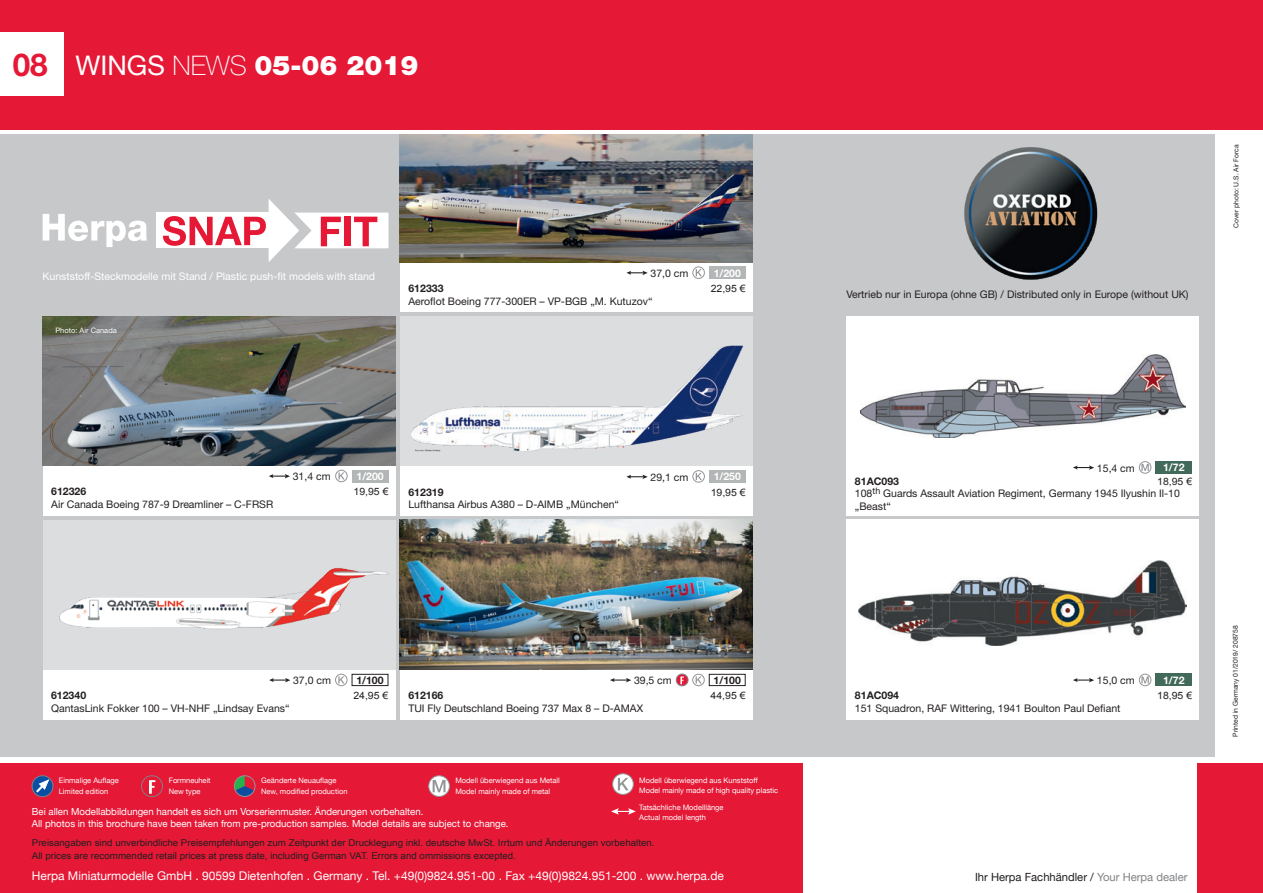
<style>
.page{position:relative;width:1263px;height:893px;background:#fff}
.page>*{position:absolute;margin:0;border:0;box-sizing:border-box;transform-origin:0 0}
.t1{font:900 27px "Helvetica Neue";color:#fff}
.t2{font:12px "Helvetica Neue";color:#fff}
.t3{font:11.25px "Helvetica Neue";color:#231f20}
.t4{font:10.5px/12.6px "Helvetica Neue";color:#231f20}
.t5{font:10.5px "Helvetica Neue";color:#fff}
.t6{font:700 10.5px "Helvetica Neue";color:#231f20}
.t7{font:700 10.5px "Helvetica Neue";color:#fff}
.t8{font:10.05px "Arial";color:#231f20;scale:1.04 1}
.t9{font:9.75px/12.8px "Helvetica Neue";color:#fff}
.t10{font:9.3px/12.8px "Arial";color:#231f20;scale:1.04 1}
.t11{font:7.5px/10.5px "Helvetica Neue";color:#fff}
.t12{font:7.5px "Helvetica Neue";color:#fff}
.t13{font:6.75px "Helvetica Neue";color:#231f20}
.s1{font-weight:700;font-size:31.5px;color:#e51836}
.s2{font-weight:400}
.s3{font-weight:100}
.s4{color:#808285}
</style>
<div class="page">
<div style="left:0;top:0;width:1263px;height:130px;background:#e51836"></div>
<div style="left:0;top:763px;width:802px;height:130px;background:#e51836"></div>
<div style="left:1197px;top:763px;width:66px;height:130px;background:#e51836"></div>
<div style="left:0;top:134px;width:1214px;height:623px;background:#c7c8ca"></div>
<div style="left:0;top:32px;width:64px;height:64px;background:#fff"></div>
<div style="left:400px;top:134px;width:353px;height:178px;background:#fff"></div>
<div style="left:43px;top:316px;width:353px;height:200px;background:#fff"></div>
<div style="left:400px;top:520px;width:353px;height:199px;background:#fff"></div>
<div style="left:400px;top:316px;width:353px;height:200px;background:#fff"></div>
<div style="left:846px;top:316px;width:353px;height:200px;background:#fff"></div>
<div style="left:43px;top:520px;width:352px;height:199px;background:#fff"></div>
<div style="left:846px;top:520px;width:353px;height:199px;background:#fff"></div>
<img style="left:400px;top:134px;width:353px;height:128px">
<img style="left:964px;top:147px;width:134px;height:133px">
<img style="left:43px;top:316px;width:353px;height:149px">
<img style="left:400px;top:520px;width:353px;height:150px">
<div style="left:400px;top:316px;width:353px;height:150px;background:#dcdddf"></div>
<img style="left:411px;top:345px;width:333px;height:107px">
<img style="left:860px;top:355px;width:325px;height:82px">
<div style="left:43px;top:520px;width:352px;height:150px;background:#dcdddf"></div>
<img style="left:59px;top:568px;width:330px;height:61px">
<img style="left:859px;top:560px;width:328px;height:86px">
<svg style="left:626px;top:271px;width:22px;height:4px"></svg>
<svg style="left:269px;top:474px;width:21px;height:4px"></svg>
<svg style="left:610px;top:678px;width:21px;height:4px"></svg>
<svg style="left:626px;top:475px;width:22px;height:4px"></svg>
<svg style="left:1073px;top:465px;width:21px;height:5px"></svg>
<svg style="left:269px;top:678px;width:21px;height:4px"></svg>
<svg style="left:1073px;top:678px;width:21px;height:4px"></svg>
<div style="left:709px;top:267px;width:37px;height:12px;background:#b3b6b6"></div>
<div style="left:352px;top:470px;width:37px;height:12px;background:#b3b6b6"></div>
<div style="left:709px;top:674px;width:37px;height:12px;border:1px solid #231f20"></div>
<div style="left:352px;top:674px;width:36px;height:12px;border:1px solid #231f20"></div>
<div style="left:709px;top:470px;width:37px;height:12px;background:#b3b6b6"></div>
<div style="left:1155px;top:461px;width:37px;height:12px;background:#416a5a"></div>
<div style="left:1155px;top:674px;width:37px;height:12px;background:#416a5a"></div>
<div style="left:676px;top:674px;width:12px;height:12px;background:#e51836;border-radius:50%"></div>
<div style="left:676px;top:674px;width:12px;height:12px;border:1px solid #808285;border-radius:50%"></div>
<svg style="left:680px;top:676px;width:4px;height:8px"></svg>
<svg style="left:234px;top:776px;width:21px;height:20px"></svg>
<div style="left:234px;top:775px;width:21px;height:22px;border:1px solid #939598;border-radius:50%"></div>
<svg style="left:429px;top:776px;width:20px;height:20px"></svg>
<div style="left:428px;top:775px;width:22px;height:22px;border:1px solid #939598;border-radius:50%"></div>
<svg style="left:433px;top:780px;width:12px;height:12px"></svg>
<svg style="left:613px;top:774px;width:20px;height:20px"></svg>
<div style="left:612px;top:773px;width:22px;height:22px;border:1px solid #939598;border-radius:50%"></div>
<svg style="left:618px;top:778px;width:11px;height:12px"></svg>
<svg style="left:32px;top:776px;width:21px;height:21px"></svg>
<div style="left:32px;top:776px;width:21px;height:21px;border:1px solid #808285;border-radius:50%"></div>
<svg style="left:34px;top:780px;width:15px;height:15px"></svg>
<div style="left:141px;top:776px;width:22px;height:21px;border:1px solid #808285;border-radius:50%"></div>
<svg style="left:149px;top:780px;width:6px;height:14px"></svg>
<svg style="left:611px;top:808px;width:25px;height:7px"></svg>
<svg style="left:693px;top:267px;width:11px;height:11px"></svg>
<div style="left:692px;top:267px;width:13px;height:12px;border:1px solid #939598;border-radius:50%"></div>
<svg style="left:696px;top:269px;width:6px;height:7px"></svg>
<div style="left:335px;top:470px;width:12px;height:12px;border:1px solid #939598;border-radius:50%"></div>
<svg style="left:338px;top:472px;width:7px;height:8px"></svg>
<svg style="left:693px;top:471px;width:11px;height:11px"></svg>
<div style="left:692px;top:470px;width:13px;height:12px;border:1px solid #939598;border-radius:50%"></div>
<svg style="left:696px;top:473px;width:6px;height:7px"></svg>
<svg style="left:693px;top:674px;width:11px;height:12px"></svg>
<div style="left:692px;top:674px;width:12px;height:12px;border:1px solid #939598;border-radius:50%"></div>
<svg style="left:696px;top:676px;width:6px;height:7px"></svg>
<div style="left:335px;top:674px;width:12px;height:12px;border:1px solid #939598;border-radius:50%"></div>
<svg style="left:338px;top:676px;width:7px;height:7px"></svg>
<div style="left:1139px;top:461px;width:12px;height:12px;border:1px solid #939598;border-radius:50%"></div>
<svg style="left:1141px;top:464px;width:8px;height:7px"></svg>
<div style="left:1139px;top:674px;width:12px;height:12px;border:1px solid #939598;border-radius:50%"></div>
<svg style="left:1141px;top:676px;width:8px;height:7px"></svg>
<div style="left:157px;top:213px;width:119px;height:35px;background:#fff"></div>
<svg style="left:163px;top:199px;width:226px;height:63px"></svg>
<svg style="left:43px;top:214px;width:104px;height:33px"></svg>
<h1 class="t1" style="left:13px;top:49px;width:407px"><span class="s1">08</span> <span class="s2">WINGS</span> <span class="s3">NEWS</span> 05-06 2019</h1>
<p class="t5" style="left:43px;top:270px;width:334px">Kunststoff-Steckmodelle mit Stand / Plastic push-fit models with stand</p>
<p class="t4" style="left:650px;top:267px;width:39px">37,0 cm</p>
<p class="t7" style="left:714px;top:266px;width:29px">1/200</p>
<p class="t12" style="left:55px;top:326px;width:63px">Photo: Air Canada</p>
<p class="t6" style="left:408px;top:282px;width:37px">612333</p>
<p class="t8" style="left:711px;top:282px;width:35px">22,95 €</p>
<p class="t4" style="left:408px;top:294px;width:246px">Aeroflot Boeing 777-300ER – VP-BGB „M. Kutuzov“</p>
<p class="t4" style="left:846px;top:288px;width:344px">Vertrieb nur in Europa (ohne GB) / Distributed only in Europe (without UK)</p>
<p class="t13" style="left:1231px;top:228px;width:85px;rotate:-90deg">Cover photo: U.S. Air Forca</p>
<p class="t4" style="left:293px;top:470px;width:39px">31,4 cm</p>
<p class="t7" style="left:356px;top:470px;width:29px">1/200</p>
<p class="t4" style="left:650px;top:471px;width:39px">29,1 cm</p>
<p class="t7" style="left:714px;top:470px;width:29px">1/250</p>
<p class="t6" style="left:51px;top:485px;width:37px">612326</p>
<p class="t8" style="left:353px;top:485px;width:35px">19,95 €</p>
<p class="t4" style="left:51px;top:498px;width:223px">Air Canada Boeing 787-9 Dreamliner – C-FRSR</p>
<p class="t6" style="left:408px;top:486px;width:37px">612319</p>
<p class="t8" style="left:711px;top:486px;width:35px">19,95 €</p>
<p class="t4" style="left:408px;top:498px;width:212px">Lufthansa Airbus A380 – D-AIMB „München“</p>
<p class="t4" style="left:1097px;top:461px;width:39px">15,4 cm</p>
<p class="t7" style="left:1163px;top:461px;width:23px">1/72</p>
<p class="t6" style="left:855px;top:474px;width:46px">81AC093</p>
<p class="t8" style="left:1157px;top:475px;width:35px">18,95 €</p>
<p class="t4" style="left:855px;top:487px;width:326px">108<sup>th</sup> Guards Assault Aviation Regiment, Germany 1945 Ilyushin Il-10 „Beast“</p>
<p class="t6" style="left:356px;top:674px;width:29px">1/100</p>
<p class="t6" style="left:714px;top:674px;width:29px">1/100</p>
<p class="t4" style="left:634px;top:674px;width:39px">39,5 cm</p>
<p class="t4" style="left:293px;top:674px;width:39px">37,0 cm</p>
<p class="t4" style="left:1097px;top:674px;width:39px">15,0 cm</p>
<p class="t7" style="left:1163px;top:674px;width:23px">1/72</p>
<p class="t6" style="left:51px;top:689px;width:37px">612340</p>
<p class="t8" style="left:353px;top:689px;width:35px">24,95 €</p>
<p class="t4" style="left:51px;top:702px;width:240px">QantasLink Fokker 100 – VH-NHF „Lindsay Evans“</p>
<p class="t6" style="left:408px;top:689px;width:37px">612166</p>
<p class="t8" style="left:711px;top:689px;width:35px">44,95 €</p>
<p class="t4" style="left:408px;top:702px;width:236px">TUI Fly Deutschland Boeing 737 Max 8 – D-AMAX</p>
<p class="t11" style="left:59px;top:776px;width:61px">Einmalige Auflage<br>Limited edition</p>
<p class="t11" style="left:169px;top:776px;width:43px">Formneuheit<br>New type</p>
<p class="t11" style="left:261px;top:776px;width:88px">Geänderte Neuauflage<br>New, modified production</p>
<p class="t11" style="left:455px;top:776px;width:106px">Modell überwiegend aus Metall<br>Model mainly made of metal</p>
<p class="t11" style="left:639px;top:775px;width:140px">Modell überwiegend aus Kunststoff<br>Model mainly made of high quality plastic</p>
<p class="t11" style="left:639px;top:802px;width:86px">Tatsächliche Modelllänge<br>Actual model length</p>
<p class="t9" style="left:32px;top:805px;width:478px">Bei allen Modellabbildungen handelt es sich um Vorserienmuster. Änderungen vorbehalten.<br>All photos in this brochure have been taken from pre-production samples. Model details are subject to change.</p>
<p class="t10" style="left:32px;top:836px;width:600px">Preisangaben sind unverbindliche Preisempfehlungen zum Zeitpunkt der Drucklegung inkl. deutsche MwSt. Irrtum und Änderungen vorbehalten.<br>All prices are recommended retail prices at press date, including German VAT. Errors and ommissions excepted.</p>
<p class="t2" style="left:32px;top:867px;width:693px">Herpa Miniaturmodelle GmbH . 90599 Dietenhofen . Germany . Tel. +49(0)9824.951-00 . Fax +49(0)9824.951-200 . www.herpa.de</p>
<p class="t6" style="left:855px;top:689px;width:46px">81AC094</p>
<p class="t8" style="left:1157px;top:689px;width:35px">18,95 €</p>
<p class="t4" style="left:855px;top:702px;width:267px">151 Squadron, RAF Wittering, 1941 Boulton Paul Defiant</p>
<p class="t3" style="left:975px;top:869px;width:214px">Ihr Herpa Fachhändler / <span class="s4">Your Herpa dealer</span></p>
<p class="t13" style="left:1230px;top:737px;width:113px;rotate:-90deg">Printed in Germany 01/2019/ 208758</p>
</div>
